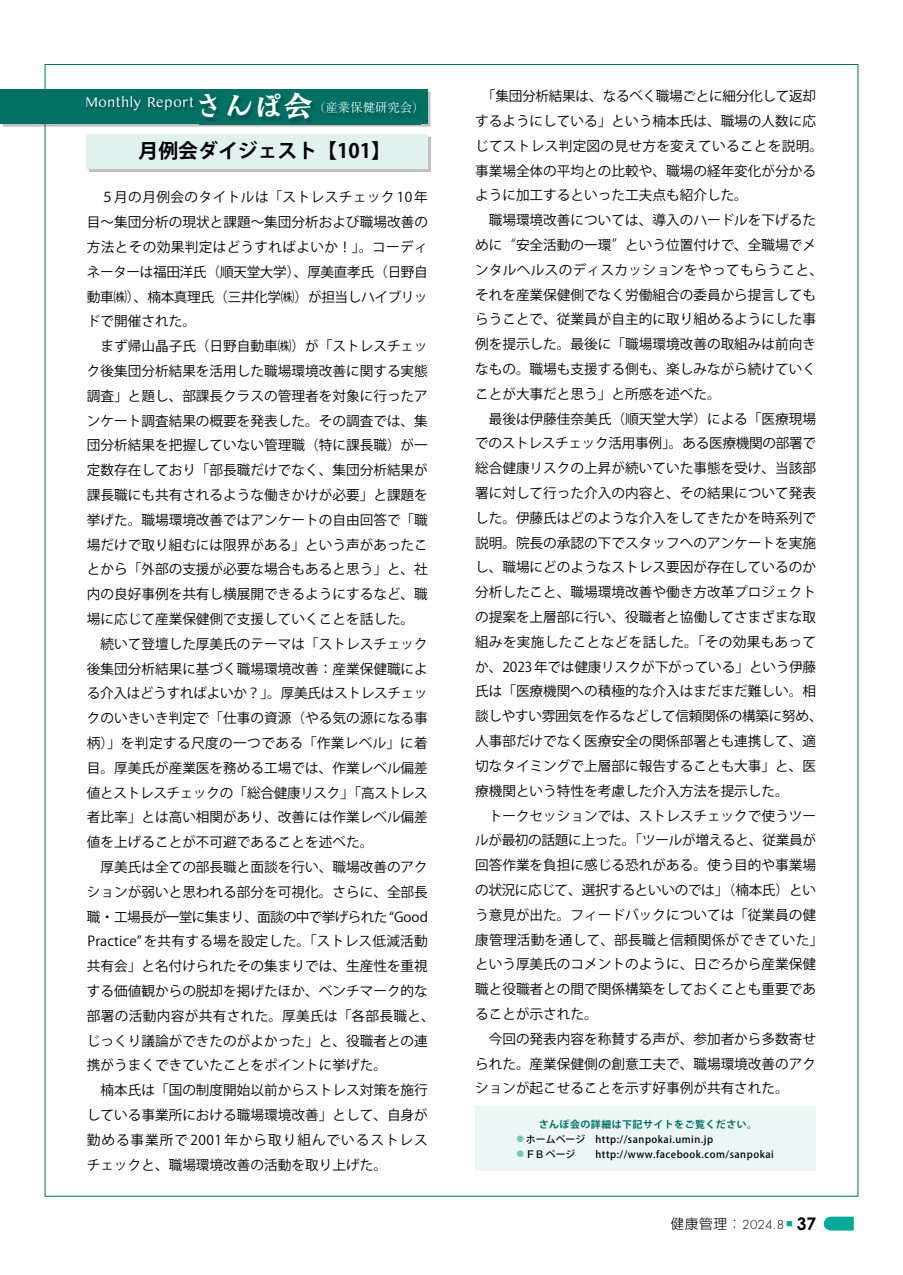
<style>
.page{position:relative;width:903px;height:1275px;background:#fff}
.page>*{position:absolute;margin:0;border:0;box-sizing:border-box;transform-origin:0 0}
.t1{font:700 19.78px "Koz Go Pro";color:#000}
.t2{font:700 17.32px "Century Gothic";color:#000}
.t3{font:14.88px "Kannada MN";color:#fff;scale:.95 1}
.t4{font:13.65px/24.8px "Koz Go Pr 6 N";color:#000}
.t5{font:300 13.65px "Futura PT";color:#000}
.t6{font:300 12.42px "Ryumin Pr 6 N";color:#fff}
.t7{font:500 9.97px "Koz Go Pro";letter-spacing:.05em;color:#000}
.t8{font:700 9.97px "Koz Go Pro";letter-spacing:.05em;color:#007065}
.s1{font-family:"Moaria Std";font-weight:700;font-size:29.75px}
.s2{font-weight:700;font-size:11.2px;color:#7ac6bc}
.s3{font-family:"Shin Go Pro"}
</style>
<div class="page">
<svg style="left:824px;top:1217px;width:30px;height:13px"></svg>
<img style="left:2px;top:124px;width:306px;height:3px">
<div style="left:0;top:89px;width:428px;height:35px;background:#007065"></div>
<img style="left:199px;top:104px;width:222px;height:21px">
<svg style="left:199px;top:97px;width:19px;height:21px"></svg>
<svg style="left:226px;top:95px;width:87px;height:25px"></svg>
<svg style="left:321px;top:104px;width:96px;height:10px"></svg>
<img style="left:88px;top:98px;width:107px;height:14px">
<div style="left:87px;top:134px;width:341px;height:35px;background:#e1f1ee"></div>
<div style="left:475px;top:1106px;width:341px;height:65px;background:#ecf6f4"></div>
<p class="t3" style="left:85px;top:93px;width:241px">Monthly Report<span class="s1">さんぽ会</span></p>
<p class="t6" style="left:313px;top:98px;width:113px">（産業保健研究会）</p>
<h1 class="t1" style="left:139px;top:138px;width:254px">月例会ダイジェスト【101】</h1>
<p class="t4" style="left:87px;top:185px;width:349px">　５月の月例会のタイトルは「ストレスチェック 10 年目～集団分析の現状と課題～集団分析および職場改善の方法とその効果判定はどうすればよいか！」。コーディネーターは福田洋氏（順天堂大学）、厚美直孝氏（日野自動車㈱）、楠本真理氏（三井化学㈱）が担当しハイブリッドで開催された。<br>　まず帰山晶子氏（日野自動車㈱）が「ストレスチェック後集団分析結果を活用した職場環境改善に関する実態調査」と題し、部課長クラスの管理者を対象に行ったアンケート調査結果の概要を発表した。その調査では、集団分析結果を把握していない管理職（特に課長職）が一定数存在しており「部長職だけでなく、集団分析結果が課長職にも共有されるような働きかけが必要」と課題を挙げた。職場環境改善ではアンケートの自由回答で「職場だけで取り組むには限界がある」という声があったことから「外部の支援が必要な場合もあると思う」と、社内の良好事例を共有し横展開できるようにするなど、職場に応じて産業保健側で支援していくことを話した。<br>　続いて登壇した厚美氏のテーマは「ストレスチェック後集団分析結果に基づく職場環境改善：産業保健職による介入はどうすればよいか？」。厚美氏はストレスチェックのいきいき判定で「仕事の資源（やる気の源になる事柄）」を判定する尺度の一つである「作業レベル」に着目。厚美氏が産業医を務める工場では、作業レベル偏差値とストレスチェックの「総合健康リスク」「高ストレス者比率」とは高い相関があり、改善には作業レベル偏差値を上げることが不可避であることを述べた。<br>　厚美氏は全ての部長職と面談を行い、職場改善のアクションが弱いと思われる部分を可視化。さらに、全部長職・工場長が一堂に集まり、面談の中で挙げられた “Good<br>Practice” を共有する場を設定した。「ストレス低減活動共有会」と名付けられたその集まりでは、生産性を重視する価値観からの脱却を掲げたほか、ベンチマーク的な部署の活動内容が共有された。厚美氏は「各部長職と、じっくり議論ができたのがよかった」と、役職者との連携がうまくできていたことをポイントに挙げた。<br>　楠本氏は「国の制度開始以前からストレス対策を施行している事業所における職場環境改善」として、自身が勤める事業所で2001年から取り組んでいるストレスチェックと、職場環境改善の活動を取り上げた。</p>
<p class="t4" style="left:475px;top:84px;width:349px">　「集団分析結果は、なるべく職場ごとに細分化して返却するようにしている」という楠本氏は、職場の人数に応じてストレス判定図の見せ方を変えていることを説明。事業場全体の平均との比較や、職場の経年変化が分かるように加工するといった工夫点も紹介した。<br>　職場環境改善については、導入のハードルを下げるために“安全活動の一環”という位置付けで、全職場でメンタルヘルスのディスカッションをやってもらうこと、それを産業保健側でなく労働組合の委員から提言してもらうことで、従業員が自主的に取り組めるようにした事例を提示した。最後に「職場環境改善の取組みは前向きなもの。職場も支援する側も、楽しみながら続けていくことが大事だと思う」と所感を述べた。<br>　最後は伊藤佳奈美氏（順天堂大学）による「医療現場でのストレスチェック活用事例」。ある医療機関の部署で総合健康リスクの上昇が続いていた事態を受け、当該部署に対して行った介入の内容と、その結果について発表した。伊藤氏はどのような介入をしてきたかを時系列で説明。院長の承認の下でスタッフへのアンケートを実施し、職場にどのようなストレス要因が存在しているのか分析したこと、職場環境改善や働き方改革プロジェクトの提案を上層部に行い、役職者と協働してさまざまな取組みを実施したことなどを話した。「その効果もあってか、2023 年では健康リスクが下がっている」という伊藤氏は「医療機関への積極的な介入はまだまだ難しい。相談しやすい雰囲気を作るなどして信頼関係の構築に努め、人事部だけでなく医療安全の関係部署とも連携して、適切なタイミングで上層部に報告することも大事」と、医療機関という特性を考慮した介入方法を提示した。<br>　トークセッションでは、ストレスチェックで使うツールが最初の話題に上った。「ツールが増えると、従業員が回答作業を負担に感じる恐れがある。使う目的や事業場の状況に応じて、選択するといいのでは」（楠本氏）という意見が出た。フィードバックについては「従業員の健康管理活動を通して、部長職と信頼関係ができていた」という厚美氏のコメントのように、日ごろから産業保健職と役職者との間で関係構築をしておくことも重要であることが示された。<br>　今回の発表内容を称賛する声が、参加者から多数寄せられた。産業保健側の創意工夫で、職場環境改善のアクションが起こせることを示す好事例が共有された。</p>
<p class="t8" style="left:539px;top:1118px;width:220px">さんぽ会の詳細は下記サイトをご覧ください。</p>
<p class="t7" style="left:515px;top:1133px;width:200px"><span class="s2">●</span>ホームページ　http://sanpokai.umin.jp</p>
<p class="t7" style="left:515px;top:1147px;width:260px"><span class="s2">●</span>ＦＢページ　　http://www.facebook.com/sanpokai</p>
<p class="t5" style="left:670px;top:1216px;width:124px"><span class="s3">健康管理：</span>2024.8 <sup>■</sup></p>
<p class="t2" style="left:797px;top:1211px;width:21px">37</p>
</div>
